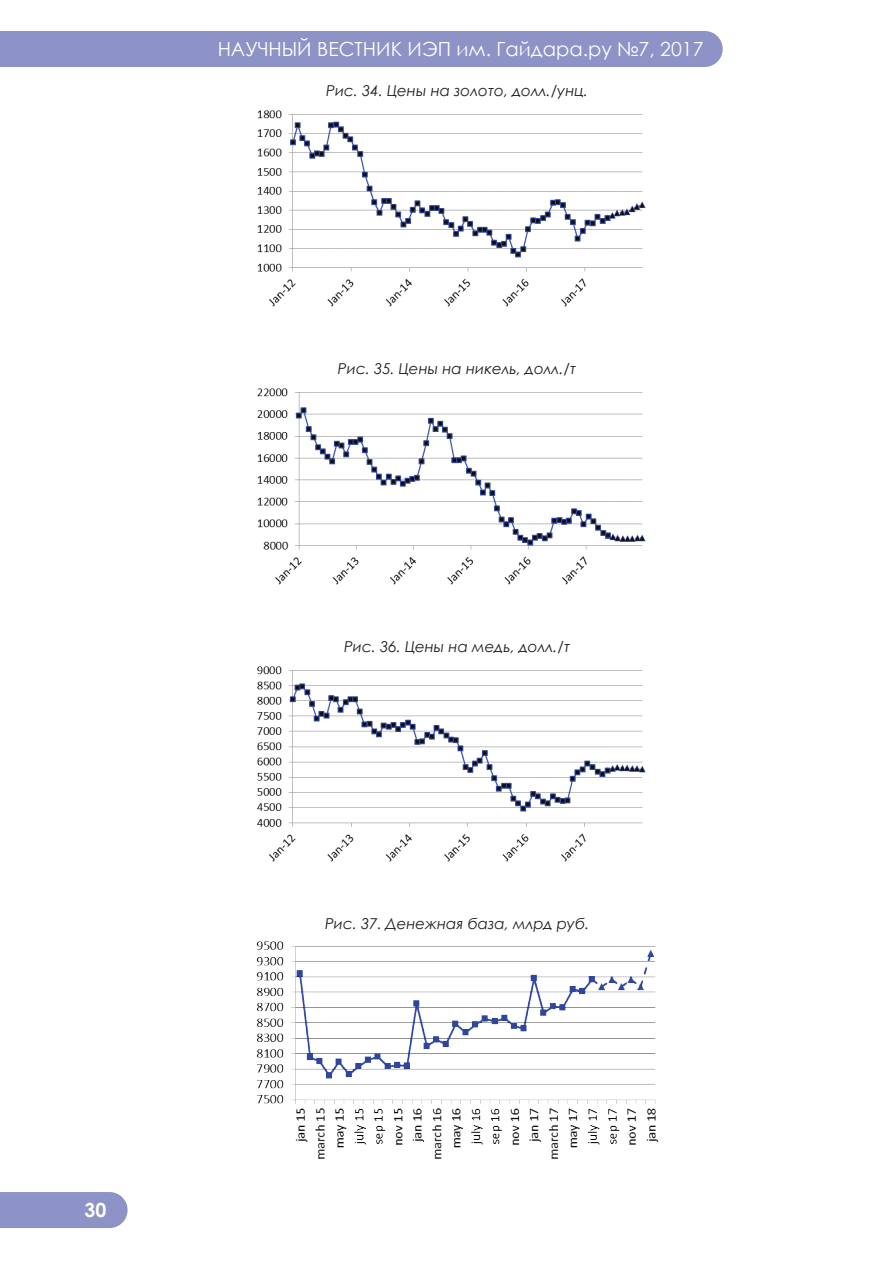
<style>
.page{position:relative;width:893px;height:1263px;background:#fff}
.page>*{position:absolute;margin:0;border:0;box-sizing:border-box;transform-origin:0 0}
.t1{font:19.5px "Century Gothic";color:#fff}
.t2{font:700 19.5px "Century Gothic";color:#fff}
.t3{font:italic 15px "Century Gothic";color:#231f20}
</style>
<div class="page">
<div style="left:687px;top:32px;width:35px;height:34px;background:#8d92c7;border-radius:50%"></div>
<div style="left:687px;top:31px;width:36px;height:36px;border:2px solid #8d92c7;border-radius:50%"></div>
<div style="left:0;top:31px;width:705px;height:36px;background:#8d92c7"></div>
<div style="left:92px;top:1193px;width:35px;height:34px;background:#8d92c7;border-radius:50%"></div>
<div style="left:92px;top:1192px;width:36px;height:36px;border:2px solid #8d92c7;border-radius:50%"></div>
<div style="left:0;top:1192px;width:108px;height:36px;background:#8d92c7"></div>
<img style="left:257px;top:110px;width:389px;height:197px">
<img style="left:257px;top:388px;width:389px;height:197px">
<img style="left:257px;top:666px;width:389px;height:196px">
<img style="left:256px;top:941px;width:403px;height:218px">
<h1 class="t2" style="left:84px;top:1195px;width:23px">30</h1>
<h1 class="t1" style="left:218px;top:36px;width:55px">НАУЧНЫЙ</h1>
<h1 class="t1" style="left:317px;top:36px;width:13px">ВЕСТНИК</h1>
<h1 class="t1" style="left:408px;top:36px;width:15px">ИЭП</h1>
<h1 class="t1" style="left:457px;top:36px;width:248px">им. Гайдара.ру №7, 2017</h1>
<p class="t3" style="left:326px;top:80px;width:263px">Рис. 34. Цены на золото, долл./унц.</p>
<p class="t3" style="left:338px;top:358px;width:240px">Рис. 35. Цены на никель, долл./т</p>
<p class="t3" style="left:344px;top:636px;width:228px">Рис. 36. Цены на медь, долл./т</p>
<p class="t3" style="left:325px;top:913px;width:266px">Рис. 37. Денежная база, млрд руб.</p>
</div>
